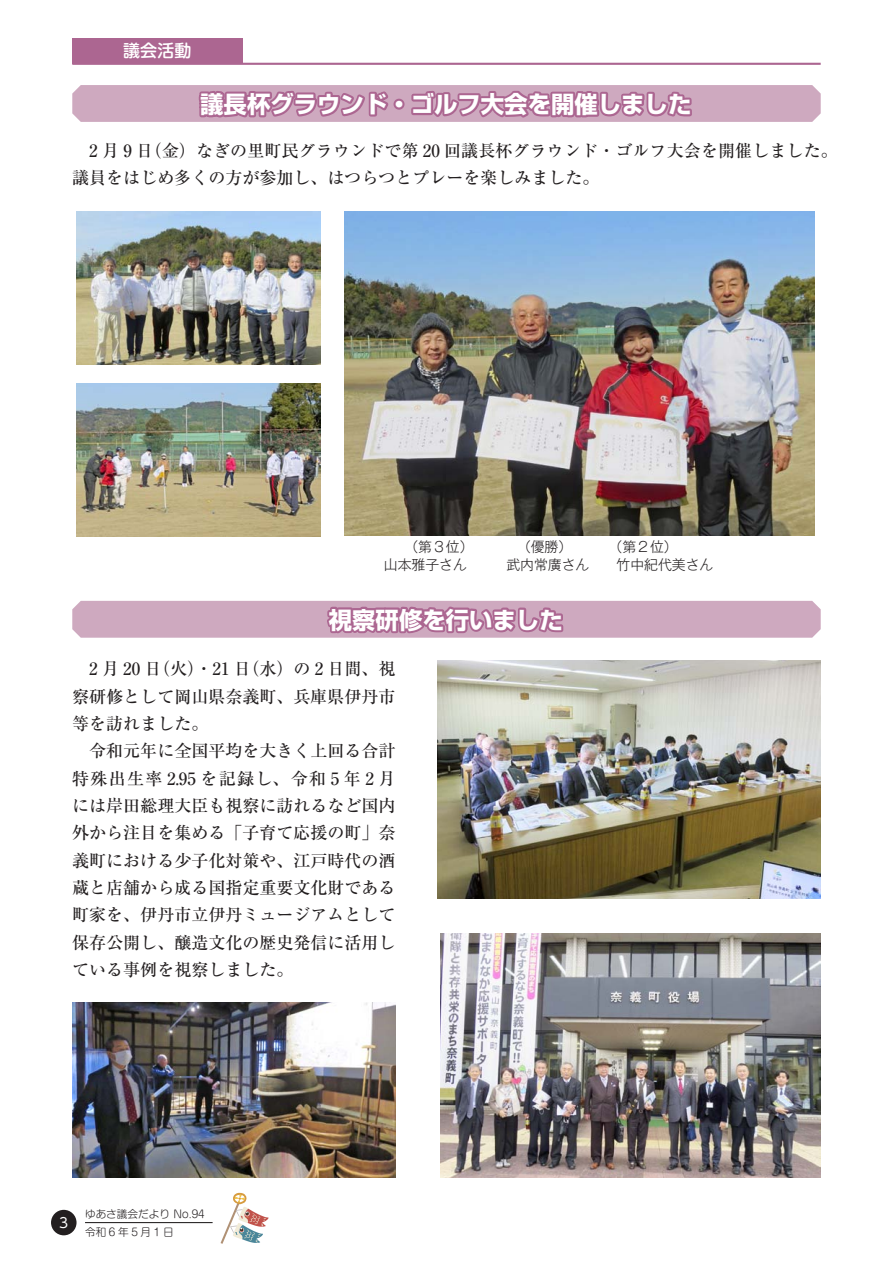
<style>
.page{position:relative;width:893px;height:1263px;background:#fff}
.page>*{position:absolute;margin:0;border:0;box-sizing:border-box;transform-origin:0 0}
.t1{font:700 23.4px "Shin Go Pro";color:#fff}
.t2{font:500 16.95px/27.3px "Ryumin Pro";color:#231f20;text-align:justify}
.t3{font:500 16.95px "Shin M Go Pro";color:#fff}
.t4{font:300 13.8px/18.6px "Gothic MB101 Pro";color:#231f20}
.t5{font:13.8px "UD Shin Go Pro";color:#fff}
.t6{font:300 10.65px "Shin M Go Pro";color:#231f20}
.t7{font:300 10.65px "Shin M Go Pro";letter-spacing:.25em;color:#231f20}
</style>
<div class="page">
<div style="left:51px;top:1210px;width:26px;height:25px;background:#231f20;border-radius:50%"></div>
<hr style="left:85px;top:1222px;width:128px;height:1px;background:#231f20">
<svg style="left:221px;top:1193px;width:47px;height:51px"></svg>
<hr style="left:72px;top:63px;width:749px;height:2px;background:#ac6691">
<div style="left:72px;top:38px;width:170px;height:26px;background:#ac6691"></div>
<svg style="left:72px;top:85px;width:749px;height:37px;background:#c393b0"></svg>
<img style="left:77px;top:212px;width:244px;height:153px">
<img style="left:77px;top:383px;width:244px;height:153px">
<img style="left:344px;top:212px;width:471px;height:323px">
<img style="left:438px;top:660px;width:383px;height:238px">
<img style="left:440px;top:934px;width:381px;height:244px">
<svg style="left:72px;top:600px;width:749px;height:38px;background:#c9a0b9"></svg>
<img style="left:72px;top:1002px;width:323px;height:176px">
<p class="t3" style="left:123px;top:37px;width:70px">議会活動</p>
<h1 class="t1" style="left:200px;top:86px;width:493px">議長杯グラウンド・ゴルフ大会を開催しました</h1>
<p class="t2" style="left:72px;top:136px;width:767px;text-indent:17px">2 月 9 （日金）なぎの里町民グラウンドで第 20 回議長杯グラウンド・ゴルフ大会を開催しました。議員をはじめ多くの方が参加し、はつらつとプレーを楽しみました。</p>
<p class="t4" style="left:384px;top:535px;width:91px;text-indent:21px">（第３位(山本雅子さん</p>
<p class="t4" style="left:506px;top:535px;width:84px;text-align:center">（優勝(<br>武内常葊さん</p>
<p class="t4" style="left:617px;top:535px;width:98px;text-indent:-8px">（第２位(<br>竹中紀代美さん</p>
<h1 class="t1" style="left:329px;top:601px;width:235px">視察研修を行いました</h1>
<p class="t2" style="left:72px;top:654px;width:325px;text-indent:17px">2月 20 （日火）・21 （日水）の2 日間、視察研修として岡山県奈義町、兵庫県伊丹市等を訪れました。</p>
<p class="t2" style="left:72px;top:736px;width:325px;text-indent:17px">令和元年に全国平均を大きく上回る合計特殊出生率 2.95 を記録し、令和 5 年 2 月には岸田総理大臣も視察に訪れるなど国内外から注目を集める「子育て応援の町」奈義町における少子化対策や、江戸時代の酒蔵と店舗から成る国指定重要文化財である町家を、伊丹市立伊丹ミュージアムとして保存公開し、醸造文化の歴史発信に活用している事例を視察しました。</p>
<p class="t5" style="left:59px;top:1211px;width:11px">3</p>
<p class="t6" style="left:85px;top:1205px;width:121px">ゆあさ議会だより No.94</p>
<p class="t7" style="left:85px;top:1223px;width:90px">令和6年5月1 日</p>
</div>
